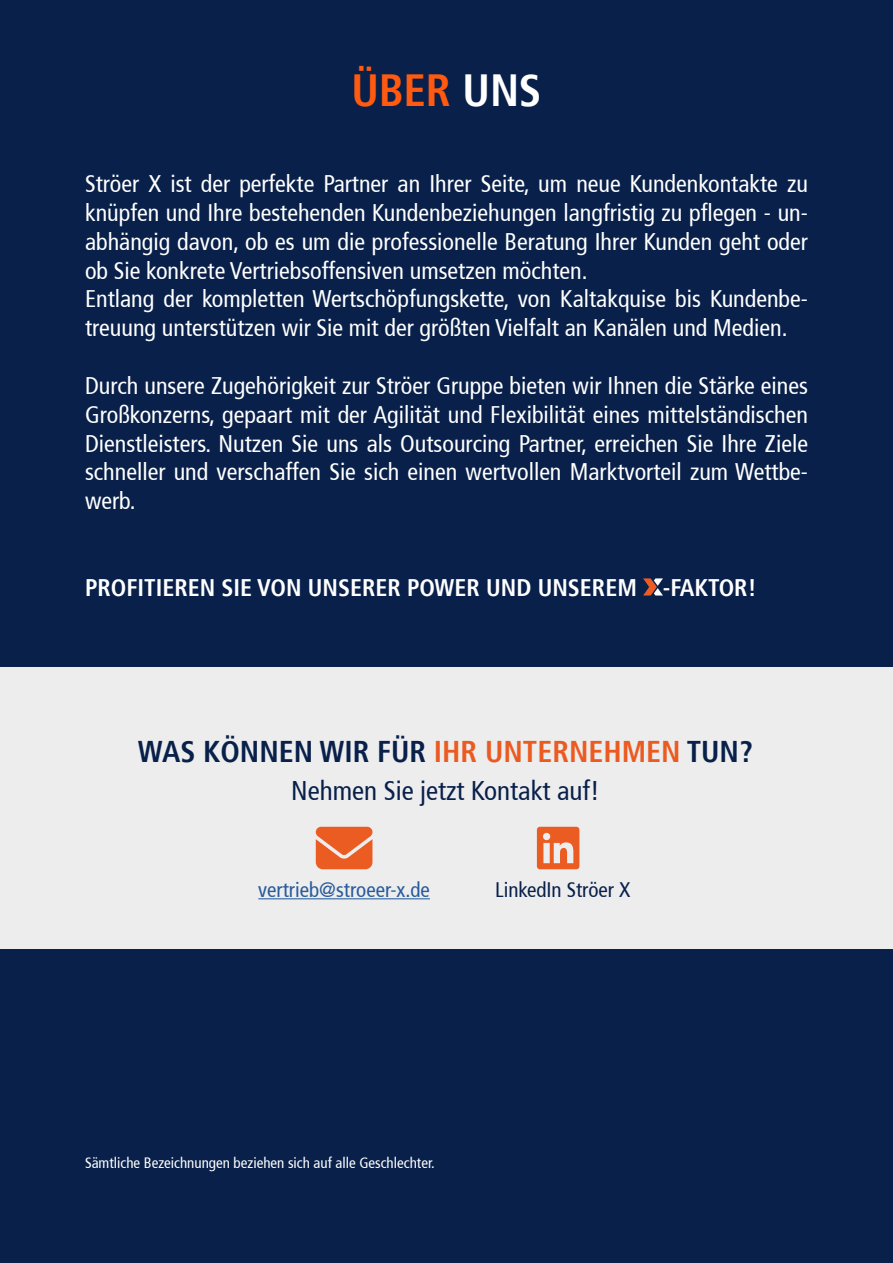
<style>
.page{position:relative;width:893px;height:1263px;background:#08204a}
.page>*{position:absolute;margin:0;border:0;box-sizing:border-box;transform-origin:0 0}
.t1{font:700 condensed 45px "Stroeer Frutiger";letter-spacing:-.005em;color:#ff5a10}
.t2{font:700 condensed 30px "Stroeer Frutiger";color:#08204a}
.t3{font:condensed 27px "Stroeer Frutiger";color:#08204a}
.t4{font:condensed 24px/28.8px "Stroeer Frutiger";color:#fff}
.t5{font:700 condensed 24px "Stroeer Frutiger";color:#fff}
.t6{font:condensed 21px "Stroeer Frutiger";color:#275b9b}
.t7{font:condensed 21px "Stroeer Frutiger";color:#08204a}
.t8{font:condensed 15px "Stroeer Frutiger";color:#fff}
.s1{color:#fff}
.s2{color:#eb5b21}
</style>
<div class="page">
<svg style="left:643px;top:578px;width:20px;height:17px"></svg>
<div style="left:0;top:667px;width:893px;height:282px;background:#ededed"></div>
<svg style="left:316px;top:827px;width:56px;height:42px;background:#eb6c39"></svg>
<hr style="left:258px;top:898px;width:172px;height:1px;background:#275b9b">
<svg style="left:537px;top:827px;width:42px;height:42px"></svg>
<h1 class="t1" style="left:352px;top:64px;width:191px">ÜBER <span class="s1">UNS</span></h1>
<p class="t4" style="left:85px;top:170px;width:724px">Ströer X ist der perfekte Partner an Ihrer Seite, um neue Kundenkontakte zu knüpfen und Ihre bestehenden Kundenbeziehungen langfristig zu pflegen - un&shy;abhängig davon, ob es um die professionelle Beratung Ihrer Kunden geht oder ob Sie konkrete Vertriebsoffensiven umsetzen möchten.<br>Entlang der kompletten Wertschöpfungskette, von Kaltakquise bis Kundenbe&shy;treuung unterstützen wir Sie mit der größten Vielfalt an Kanälen und Medien.</p>
<p class="t4" style="left:85px;top:371px;width:724px;text-align:justify">Durch unsere Zugehörigkeit zur Ströer Gruppe bieten wir Ihnen die Stärke eines Großkonzerns, gepaart mit der Agilität und Flexibilität eines mittelständischen Dienstleisters. Nutzen Sie uns als Outsourcing Partner, erreichen Sie Ihre Ziele schneller und verschaffen Sie sich einen wertvollen Marktvorteil zum Wettbe&shy;werb.</p>
<p class="t5" style="left:85px;top:573px;width:673px">PROFITIEREN SIE VON UNSERER POWER UND UNSEREM -FAKTOR!</p>
<p class="t2" style="left:138px;top:734px;width:616px">WAS KÖNNEN WIR FÜR <span class="s2">IHR UNTERNEHMEN</span> TUN?</p>
<p class="t3" style="left:291px;top:774px;width:310px">Nehmen Sie jetzt Kontakt auf!</p>
<p class="t6" style="left:258px;top:877px;width:173px">vertrieb@stroeer-x.de</p>
<p class="t7" style="left:495px;top:877px;width:137px">LinkedIn Ströer X</p>
<p class="t8" style="left:85px;top:1154px;width:351px">Sämtliche Bezeichnungen beziehen sich auf alle Geschlechter.</p>
</div>
